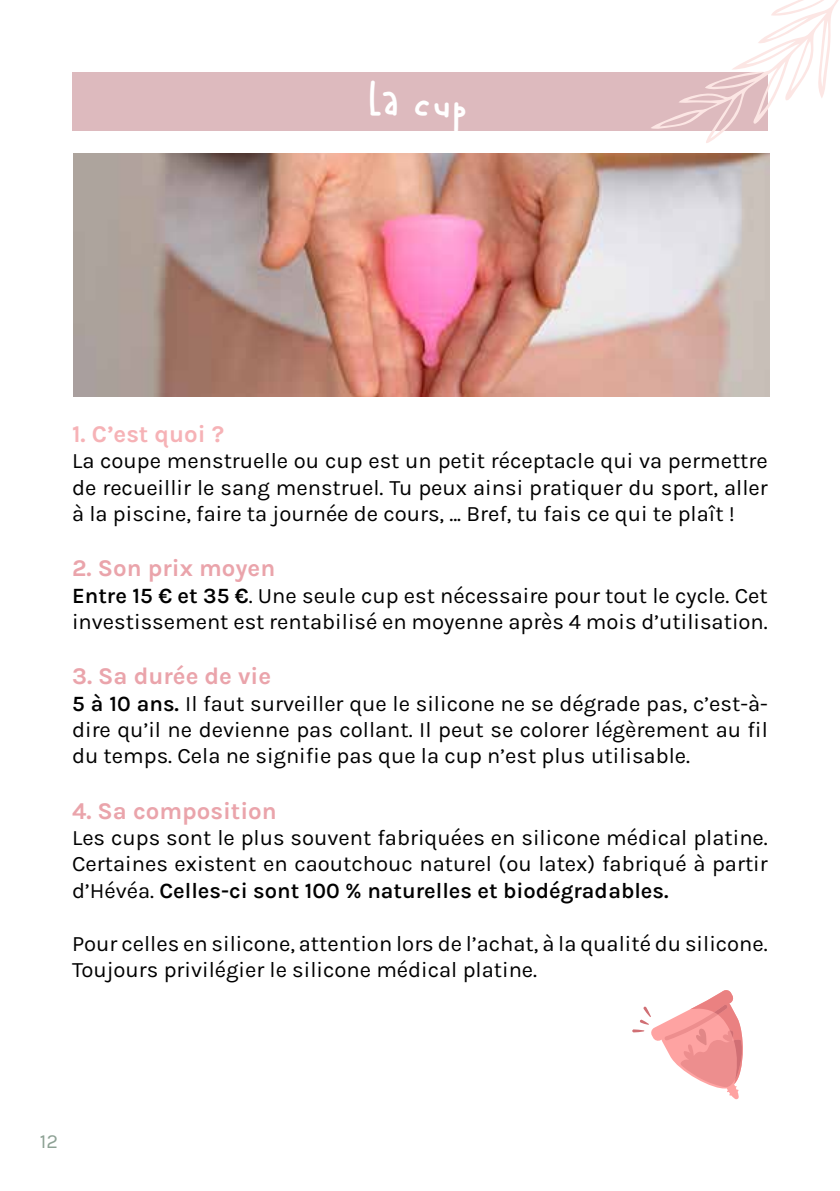
<style>
.page{position:relative;width:840px;height:1191px;background:#fff}
.page>*{position:absolute;margin:0;border:0;box-sizing:border-box;transform-origin:0 0}
.t1{font:48px "A Mano Boldensada";color:#fff}
.t2{font:700 24px "Karla";color:#eaa4ab}
.t3{font:700 24px "Karla";color:#f6b2b6}
.t4{font:22px/26.4px "Karla";color:#000;text-align:justify}
.t5{font:20px "Karla";color:#8da194}
.s1{font-weight:600}
</style>
<div class="page">
<div style="left:72px;top:72px;width:695px;height:58px;background:#ddbabe"></div>
<svg style="left:632px;top:990px;width:111px;height:109px"></svg>
<img style="left:73px;top:153px;width:695px;height:243px">
<svg style="left:650px;top:0;width:189px;height:143px"></svg>
<h1 class="t1" style="left:371px;top:69px;width:99px">La cup</h1>
<p class="t3" style="left:72px;top:418px;width:153px">1. C’est quoi ?</p>
<p class="t4" style="left:72px;top:447px;width:696px">La coupe menstruelle ou cup est un petit réceptacle qui va permettre de recueillir le sang menstruel. Tu peux ainsi pratiquer du sport, aller à la piscine, faire ta journée de cours, ... Bref, tu fais ce qui te plaît !</p>
<p class="t2" style="left:72px;top:553px;width:205px">2. Son prix moyen</p>
<p class="t4" style="left:72px;top:581px;width:696px"><span class="s1">Entre 15 € et 35 €</span>. Une seule cup est nécessaire pour tout le cycle. Cet investissement est rentabilisé en moyenne après 4 mois d’utilisation.</p>
<p class="t2" style="left:72px;top:661px;width:200px">3. Sa durée de vie</p>
<p class="t4" style="left:72px;top:689px;width:697px"><span class="s1">5 à 10 ans.</span> Il faut surveiller que le silicone ne se dégrade pas, c’est-à&shy;dire qu’il ne devienne pas collant. Il peut se colorer légèrement au fil du temps. Cela ne signifie pas que la cup n’est plus utilisable.</p>
<p class="t2" style="left:72px;top:795px;width:206px">4. Sa composition</p>
<p class="t4" style="left:72px;top:824px;width:696px">Les cups sont le plus souvent fabriquées en silicone médical platine.<br>Certaines existent en caoutchouc naturel (ou latex) fabriqué à partir d’Hévéa. <span class="s1">Celles-ci sont 100 % naturelles et biodégradables.</span></p>
<p class="t4" style="left:72px;top:929px;width:696px">Pour celles en silicone, attention lors de l’achat, à la qualité du silicone.<br>Toujours privilégier le silicone médical platine.</p>
<p class="t5" style="left:40px;top:1128px;width:20px">12</p>
</div>
